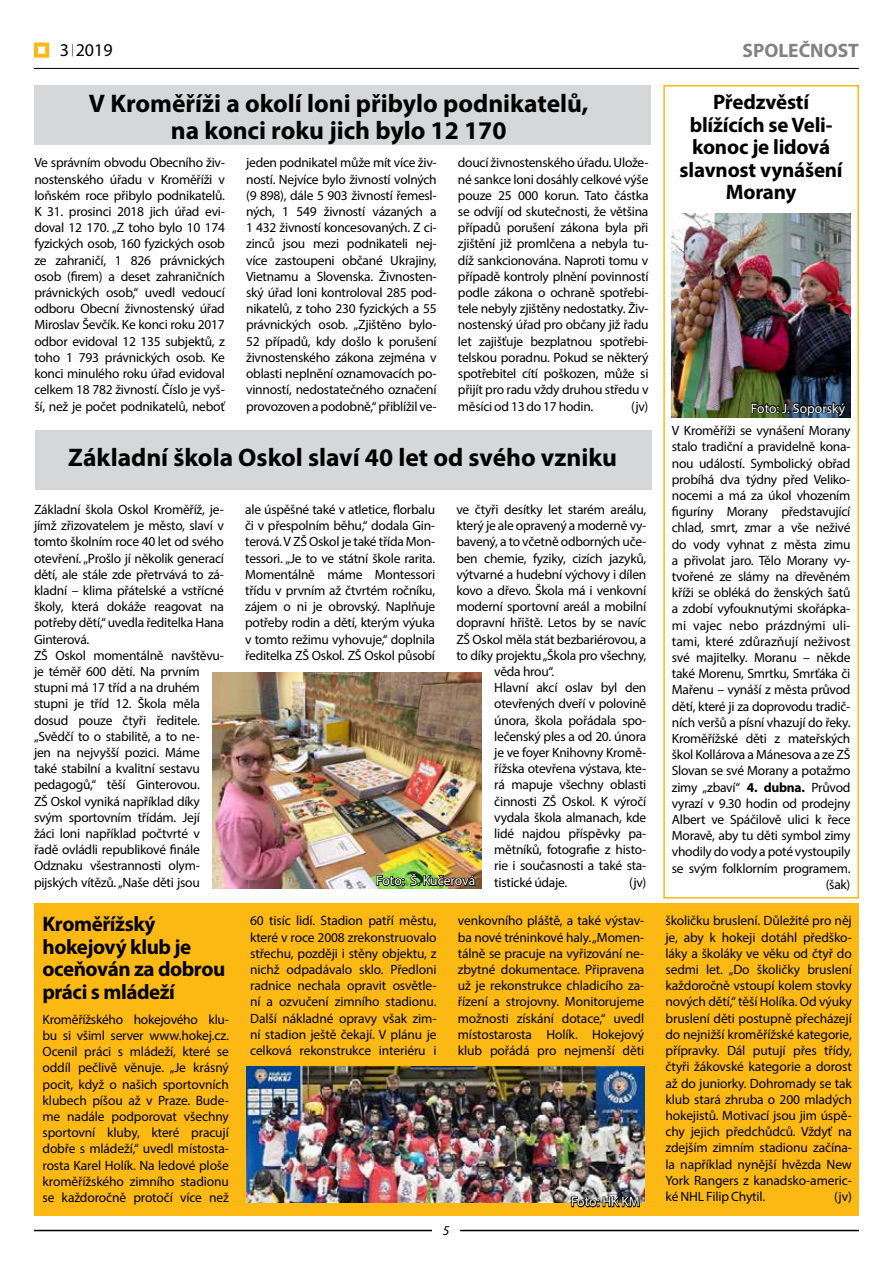
<style>
.page{position:relative;width:893px;height:1263px;background:#fff}
.page>*{position:absolute;margin:0;border:0;box-sizing:border-box;transform-origin:0 0}
.t1{font:700 25.5px/27px "Myriad Pro";color:#000;text-align:center}
.t2{font:700 21px/22.5px "Myriad Pro";letter-spacing:-.02em;color:#000;text-align:center}
.t3{font:700 19.5px "Myriad Pro";color:#808285}
.t4{font:18px "Myriad Pro";color:#000}
.t5{font:13.65px "Myriad Pro";color:#fff}
.t6{font:13.5px/16.2px "Myriad Pro";letter-spacing:-.02em;color:#000;text-align:justify}
.t7{font:italic 13.5px "Myriad Pro";color:#000}
.s1{font-weight:700}
</style>
<div class="page">
<div style="left:34px;top:904px;width:825px;height:312px;background:#fdb913"></div>
<div style="left:663px;top:85px;width:196px;height:813px;border:2px solid #fdb913"></div>
<hr style="left:34px;top:1230px;width:825px;height:1px;background:#000">
<div style="left:433px;top:1225px;width:27px;height:10px;background:#fff"></div>
<hr style="left:34px;top:68px;width:825px;height:1px;background:#000">
<svg style="left:34px;top:43px;width:15px;height:15px"></svg>
<svg style="left:72px;top:44px;width:1px;height:12px"></svg>
<div style="left:34px;top:85px;width:617px;height:60px;background:#d5d7d8"></div>
<img style="left:672px;top:213px;width:178px;height:204px">
<img style="left:246px;top:1066px;width:399px;height:136px">
<div style="left:35px;top:430px;width:616px;height:60px;background:#d5d7d8"></div>
<img style="left:213px;top:673px;width:269px;height:216px">
<img style="left:376px;top:858px;width:101px;height:31px">
<svg style="left:750px;top:401px;width:97px;height:17px;background:#273733"></svg>
<svg style="left:571px;top:1185px;width:70px;height:23px;background:#736c5d"></svg>
<h3 class="t4" style="left:60px;top:39px;width:54px">3 2019</h3>
<h3 class="t3" style="left:742px;top:38px;width:118px">SPOLEČNOST</h3>
<h1 class="t1" style="left:89px;top:89px;width:501px">V Kroměříži a okolí loni přibylo podnikatelů, na konci roku jich bylo 12 170</h1>
<p class="t6" style="left:34px;top:155px;width:192px">Ve správním obvodu Obecního živ&shy;nostenského úřadu v Kroměříži v loňském roce přibylo podnikatelů.<br>K 31. prosinci 2018 jich úřad evi&shy;doval 12 170. „Z toho bylo 10 174 fyzických osob, 160 fyzických osob ze zahraničí, 1 826 právnických osob (firem) a deset zahraničních právnických osob,“ uvedl vedoucí odboru Obecní živnostenský úřad Miroslav Ševčík. Ke konci roku 2017 odbor evidoval 12 135 subjektů, z toho 1 793 právnických osob. Ke konci minulého roku úřad evidoval celkem 18 782 živností. Číslo je vyš&shy;ší, než je počet podnikatelů, neboť</p>
<p class="t6" style="left:246px;top:155px;width:192px">jeden podnikatel může mít více živ&shy;ností. Nejvíce bylo živností volných (9 898), dále 5 903 živností řemesl&shy;ných, 1 549 živností vázaných a 1 432 živností koncesovaných. Z ci&shy;zinců jsou mezi podnikateli nej&shy;více zastoupeni občané Ukrajiny, Vietnamu a Slovenska. Živnosten&shy;ský úřad loni kontroloval 285 pod&shy;nikatelů, z toho 230 fyzických a 55 právnických osob. „Zjištěno bylo-52 případů, kdy došlo k porušení živnostenského zákona zejména v oblasti neplnění oznamovacích po&shy;vinností, nedostatečného označení provozoven a podobně,“ přiblížil ve-</p>
<p class="t6" style="left:458px;top:155px;width:192px">doucí živnostenského úřadu. Ulože&shy;né sankce loni dosáhly celkové výše pouze 25 000 korun. Tato částka se odvíjí od skutečnosti, že většina případů porušení zákona byla při zjištění již promlčena a nebyla tu&shy;díž sankcionována. Naproti tomu v případě kontroly plnění povinností podle zákona o ochraně spotřebi&shy;tele nebyly zjištěny nedostatky. Živ&shy;nostenský úřad pro občany již řadu let zajišťuje bezplatnou spotřebi&shy;telskou poradnu. Pokud se některý spotřebitel cítí poškozen, může si přijít pro radu vždy druhou středu v měsíci od 13 do 17 hodin.</p>
<h2 class="t2" style="left:680px;top:90px;width:165px">Předzvěstí blížících se Veli&shy;konoc je lidová slavnost vynášení<br>Morany</h2>
<p class="t6" style="left:631px;top:398px;width:19px">(jv)</p>
<p class="t5" style="left:751px;top:399px;width:96px">Foto: J. Soporský</p>
<h1 class="t1" style="left:68px;top:443px;width:550px">Základní škola Oskol slaví 40 let od svého vzniku</h1>
<p class="t6" style="left:34px;top:501px;width:191px;text-align:left">Základní škola Oskol Kroměříž, je&shy;jímž zřizovatelem je město, slaví v tomto školním roce 40 let od svého otevření. „Prošlo jí několik generací dětí, ale stále zde přetrvává to zá&shy;kladní – klima přátelské a vstřícné školy, která dokáže reagovat na potřeby dětí,“ uvedla ředitelka Hana<br>Ginterová.<br>ZŠ Oskol momentálně navštěvu&shy;je téměř 600 dětí. Na prvním stupni má 17 tříd a na druhém stupni je tříd 12. Škola měla dosud pouze čtyři ředitele. „Svědčí to o stabilitě, a to ne-<br>jen na nejvyšší pozici. Máme také stabilní a kvalitní sestavu pedagogů,“ těší Ginterovou.<br>ZŠ Oskol vyniká například díky svým sportovním třídám. Její<br>žáci loni například počtvrté v řadě ovládli republikové finále<br>Odznaku všestrannosti olym&shy;pijských vítězů. „Naše děti jsou</p>
<p class="t6" style="left:245px;top:501px;width:191px">ale úspěšné také v atletice, florbalu či v přespolním běhu,“ dodala Gin&shy;terová. V ZŠ Oskol je také třída Mon&shy;tessori. „Je to ve státní škole rarita.<br>Momentálně máme Montessori třídu v prvním až čtvrtém ročníku, zájem o ni je obrovský. Naplňuje potřeby rodin a dětí, kterým výuka v tomto režimu vyhovuje,“ doplnila ředitelka ZŠ Oskol. ZŠ Oskol působí</p>
<p class="t6" style="left:456px;top:501px;width:191px">ve čtyři desítky let starém areálu,</p>
<p class="t6" style="left:456px;top:517px;width:191px">který je ale opravený a moderně vy-</p>
<p class="t6" style="left:456px;top:534px;width:191px">bavený, a to včetně odborných uče-</p>
<p class="t6" style="left:456px;top:550px;width:191px">ben chemie, fyziky, cizích jazyků,</p>
<p class="t6" style="left:456px;top:566px;width:191px">výtvarné a hudební výchovy i dílen</p>
<p class="t6" style="left:456px;top:582px;width:191px">kovo a dřevo. Škola má i venkovní</p>
<p class="t6" style="left:456px;top:598px;width:191px">moderní sportovní areál a mobilní</p>
<p class="t6" style="left:456px;top:615px;width:191px">dopravní hřiště. Letos by se navíc</p>
<p class="t6" style="left:456px;top:631px;width:191px">ZŠ Oskol měla stát bezbariérovou, a</p>
<p class="t6" style="left:456px;top:647px;width:191px">to díky projektu „Škola pro všechny,</p>
<p class="t6" style="left:494px;top:663px;width:61px">věda hrou“.</p>
<p class="t6" style="left:494px;top:679px;width:154px">Hlavní akcí oslav byl den</p>
<p class="t6" style="left:494px;top:696px;width:154px">otevřených dveří v polovině</p>
<p class="t6" style="left:494px;top:712px;width:154px">února, škola pořádala spo-</p>
<p class="t6" style="left:494px;top:728px;width:153px">lečenský ples a od 20. února</p>
<p class="t6" style="left:494px;top:744px;width:154px">je ve foyer Knihovny Kromě-</p>
<p class="t6" style="left:494px;top:760px;width:154px">řížska otevřena výstava, kte-</p>
<p class="t6" style="left:494px;top:777px;width:154px">rá mapuje všechny oblasti</p>
<p class="t6" style="left:494px;top:793px;width:154px">činnosti ZŠ Oskol. K výročí</p>
<p class="t6" style="left:494px;top:809px;width:154px">vydala škola almanach, kde</p>
<p class="t6" style="left:494px;top:825px;width:154px">lidé najdou příspěvky pa-</p>
<p class="t6" style="left:494px;top:841px;width:154px">mětníků, fotografie z histo-</p>
<p class="t6" style="left:494px;top:858px;width:153px">rie i současnosti a také sta-</p>
<p class="t6" style="left:494px;top:874px;width:74px">tistické údaje.</p>
<p class="t6" style="left:629px;top:874px;width:19px">(jv)</p>
<p class="t5" style="left:376px;top:872px;width:101px">Foto: Š. Kučerová</p>
<p class="t6" style="left:672px;top:422px;width:180px;text-align:right">V Kroměříži se vynášení Morany stalo tradiční a pravidelně kona&shy;nou událostí. Symbolický obřad probíhá dva týdny před Veliko&shy;nocemi a má za úkol vhozením figuríny Morany představující chlad, smrt, zmar a vše neživé do vody vyhnat z města zimu a přivolat jaro. Tělo Morany vy&shy;tvořené ze slámy na dřevěném kříži se obléká do ženských šatů a zdobí vyfouknutými skořápka&shy;mi vajec nebo prázdnými uli&shy;tami, které zdůrazňují neživost své majitelky. Moranu – někde také Morenu, Smrtku, Smrťáka či<br>Mařenu – vynáší z města průvod dětí, které ji za doprovodu tradič&shy;ních veršů a písní vhazují do řeky.<br>Kroměřížské děti z mateřských škol Kollárova a Mánesova a ze ZŠ<br>Slovan se své Morany a potažmo zimy „zbaví“ <span class="s1">4. dubna.</span> Průvod vyrazí v 9.30 hodin od prodejny<br>Albert ve Spáčilově ulici k řece<br>Moravě, aby tu děti symbol zimy vhodily do vody a poté vystoupily se svým folklorním programem. (šak)</p>
<h2 class="t2" style="left:43px;top:912px;width:184px;text-align:left">Kroměřížský hokejový klub je oceňován za dobrou práci s mládeží</h2>
<p class="t6" style="left:43px;top:1011px;width:188px">Kroměřížského hokejového klu&shy;bu si všiml server www.hokej.cz.<br>Ocenil práci s mládeží, které se oddíl pečlivě věnuje. „Je krásný pocit, když o našich sportovních klubech píšou až v Praze. Bude&shy;me nadále podporovat všechny sportovní kluby, které pracují dobře s mládeží,“ uvedl místosta&shy;rosta Karel Holík. Na ledové ploše kroměřížského zimního stadionu se každoročně protočí více než</p>
<p class="t6" style="left:250px;top:913px;width:188px">60 tisíc lidí. Stadion patří městu, které v roce 2008 zrekonstruovalo střechu, později i stěny objektu, z nichž odpadávalo sklo. Předloni radnice nechala opravit osvětle&shy;ní a ozvučení zimního stadionu.<br>Další nákladné opravy však zim&shy;ní stadion ještě čekají. V plánu je celková rekonstrukce interiéru i</p>
<p class="t6" style="left:458px;top:913px;width:188px">venkovního pláště, a také výstav&shy;ba nové tréninkové haly. „Momen&shy;tálně se pracuje na vyřizování ne&shy;zbytné dokumentace. Připravena už je rekonstrukce chladicího za&shy;řízení a strojovny. Monitorujeme možnosti získání dotace,“ uvedl místostarosta Holík. Hokejový klub pořádá pro nejmenší děti</p>
<p class="t6" style="left:665px;top:913px;width:188px">školičku bruslení. Důležité pro něj je, aby k hokeji dotáhl předško&shy;láky a školáky ve věku od čtyř do sedmi let. „Do školičky bruslení každoročně vstoupí kolem stovky nových dětí,“ těší Holíka. Od výuky bruslení děti postupně přecházejí do nejnižší kroměřížské kategorie, přípravky. Dál putují přes třídy, čtyři žákovské kategorie a dorost až do juniorky. Dohromady se tak klub stará zhruba o 200 mladých hokejistů. Motivací jsou jim úspě&shy;chy jejich předchůdců. Vždyť na zdejším zimním stadionu začína&shy;la například nynější hvězda New York Rangers z kanadsko-americ&shy;ké NHL Filip Chytil.</p>
<p class="t6" style="left:834px;top:1188px;width:19px">(jv)</p>
<p class="t5" style="left:571px;top:1193px;width:70px">Foto: HK KM</p>
<p class="t7" style="left:443px;top:1222px;width:8px">5</p>
</div>
